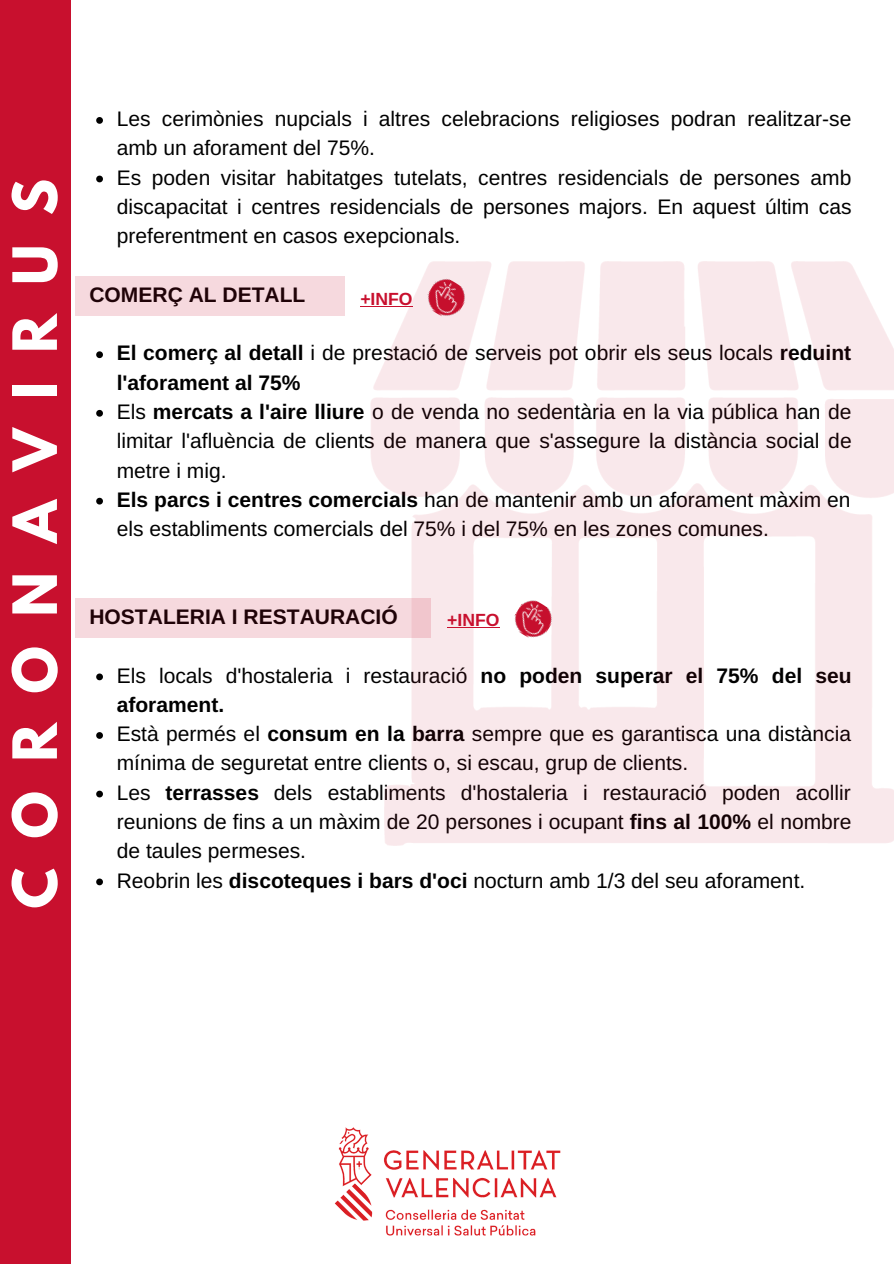
<style>
.page{position:relative;width:894px;height:1264px;background:#fff}
.page>*{position:absolute;margin:0;border:0;box-sizing:border-box;transform-origin:0 0}
.t1{font:700 54px "League Spartan";letter-spacing:.545em;color:#fff}
.t2{font:21px/29.2px "Arimo";color:#000}
.t3{font:700 21px "Arimo";color:#000}
.t4{font:700 17.55px "Arimo";color:#c8102e}
.s1{font-weight:700}
</style>
<div class="page">
<div style="left:0;top:0;width:71px;height:1263px;background:#c8102e"></div>
<img style="left:334px;top:1127px;width:227px;height:109px">
<svg style="left:96px;top:117px;width:7px;height:7px"></svg>
<svg style="left:96px;top:176px;width:7px;height:6px"></svg>
<svg style="left:96px;top:351px;width:7px;height:7px"></svg>
<svg style="left:96px;top:410px;width:7px;height:6px"></svg>
<svg style="left:96px;top:498px;width:7px;height:6px"></svg>
<svg style="left:96px;top:673px;width:7px;height:7px"></svg>
<svg style="left:96px;top:732px;width:7px;height:6px"></svg>
<svg style="left:96px;top:790px;width:7px;height:7px"></svg>
<svg style="left:96px;top:878px;width:7px;height:7px"></svg>
<div style="left:75px;top:276px;width:270px;height:39px;background:#f6d9de"></div>
<div style="left:75px;top:598px;width:355px;height:39px;background:#f6d9de"></div>
<img style="left:370px;top:262px;width:523px;height:583px">
<img style="left:421px;top:273px;width:50px;height:50px">
<hr style="left:360px;top:306px;width:52px;height:1px;background:#c8102e">
<img style="left:508px;top:595px;width:49px;height:49px">
<hr style="left:447px;top:627px;width:52px;height:1px;background:#c8102e">
<h1 class="t1" style="left:8px;top:908px;width:731px;rotate:-90deg">CORONAVIRUS</h1>
<p class="t2" style="left:117px;top:104px;width:736px">Les cerimònies nupcials i altres celebracions religioses podran realitzar-se amb un aforament del 75%.<br>Es poden visitar habitatges tutelats, centres residencials de persones amb discapacitat i centres residencials de persones majors. En aquest últim cas preferentment en casos exepcionals.</p>
<p class="t3" style="left:89px;top:283px;width:217px">COMERÇ AL DETALL</p>
<p class="t4" style="left:360px;top:289px;width:54px">+INFO</p>
<p class="t2" style="left:117px;top:338px;width:736px"><span class="s1">El comerç al detall</span> i de prestació de serveis pot obrir els seus locals <span class="s1">reduint l'aforament al 75%<br></span>Els <span class="s1">mercats a l'aire lliure</span> o de venda no sedentària en la via pública han de limitar l'afluència de clients de manera que s'assegure la distància social de metre i mig.<br><span class="s1">Els parcs i centres comercials</span> han de mantenir amb un aforament màxim en els establiments comercials del 75% i del 75% en les zones comunes.</p>
<p class="t3" style="left:89px;top:605px;width:310px">HOSTALERIA I RESTAURACIÓ</p>
<p class="t4" style="left:447px;top:610px;width:54px">+INFO</p>
<p class="t2" style="left:117px;top:660px;width:736px">Els locals d'hostaleria i restauració <span class="s1">no poden superar el 75% del seu aforament.<br></span>Està permés el <span class="s1">consum en la barra</span> sempre que es garantisca una distància mínima de seguretat entre clients o, si escau, grup de clients.<br>Les <span class="s1">terrasses</span> dels establiments d'hostaleria i restauració poden acollir reunions de fins a un màxim de 20 persones i ocupant <span class="s1">fins al 100%</span> el nombre de taules permeses.<br>Reobrin les <span class="s1">discoteques i bars d'oci</span> nocturn amb 1/3 del seu aforament.</p>
</div>
